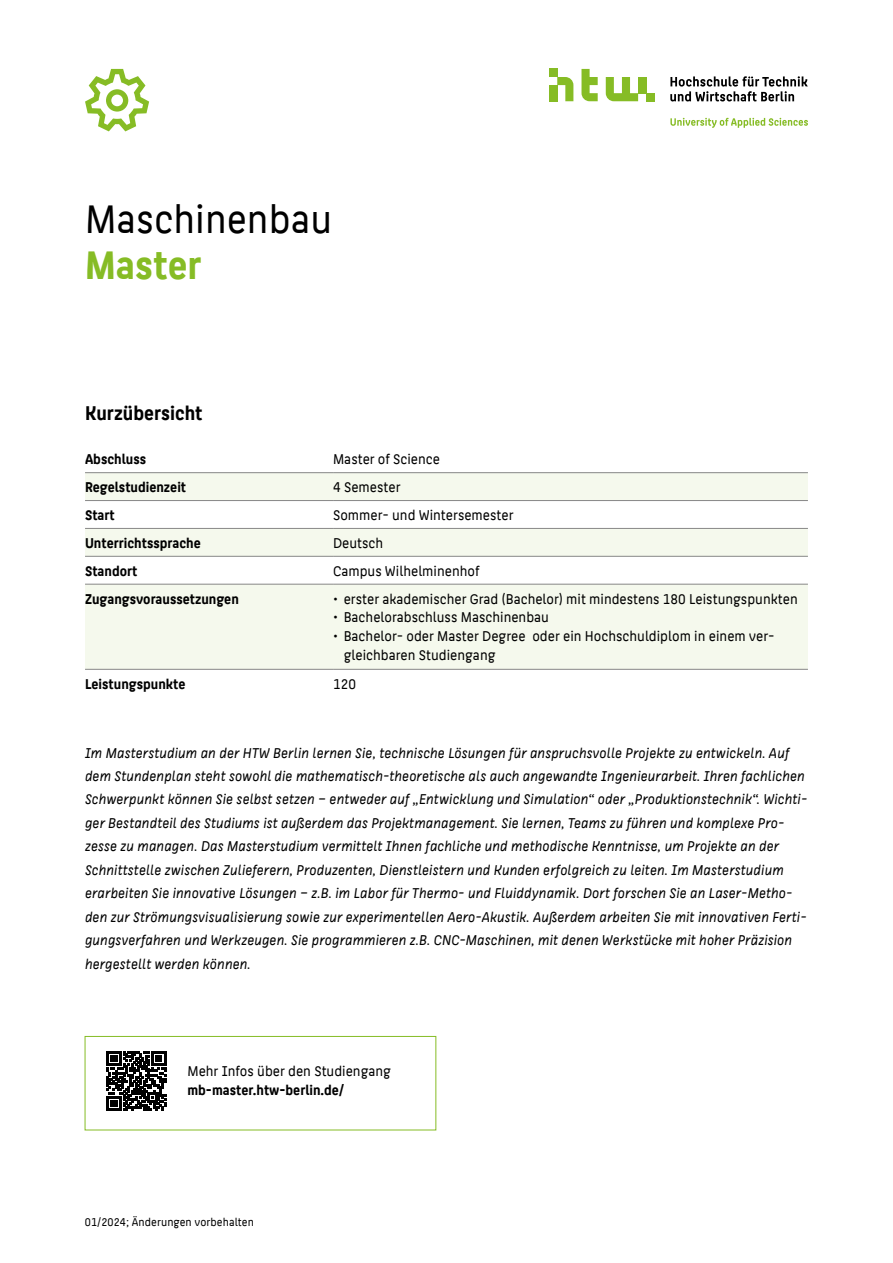
<style>
.page{position:relative;width:893px;height:1263px;background:#fff}
.page>*{position:absolute;margin:0;border:0;box-sizing:border-box;transform-origin:0 0}
.t1{font:42px "HTW Berlin Office";color:#000}
.t2{font:700 42px "HTW Berlin Office";color:#86bc25}
.t3{font:700 21px "HTW Berlin Office";color:#000}
.t4{font:italic 15px/23.4px "HTW Berlin Office";color:#000}
.t5{font:15px/18.8px "HTW Berlin Office";color:#000}
.t6{font:700 15px "HTW Berlin Office";color:#000}
.t7{font:12px "HTW Berlin Office";letter-spacing:.005em;color:#000}
</style>
<div class="page">
<div style="left:85px;top:1036px;width:351px;height:94px;border:1px solid #86bc25"></div>
<svg style="left:85px;top:473px;width:723px;height:196px;fill:#f5f9ed"></svg>
<hr style="left:333px;top:669px;width:475px;height:1px;background:#878787">
<hr style="left:333px;top:472px;width:475px;height:1px;background:#878787">
<hr style="left:333px;top:500px;width:475px;height:1px;background:#878787">
<hr style="left:85px;top:584px;width:248px;height:1px;background:#878787">
<hr style="left:333px;top:584px;width:475px;height:1px;background:#878787">
<hr style="left:85px;top:669px;width:248px;height:1px;background:#878787">
<hr style="left:85px;top:528px;width:248px;height:1px;background:#878787">
<hr style="left:85px;top:556px;width:248px;height:1px;background:#878787">
<hr style="left:85px;top:472px;width:248px;height:1px;background:#878787">
<hr style="left:85px;top:500px;width:248px;height:1px;background:#878787">
<hr style="left:333px;top:528px;width:475px;height:1px;background:#878787">
<hr style="left:333px;top:556px;width:475px;height:1px;background:#878787">
<svg style="left:107px;top:1051px;width:59px;height:60px"></svg>
<svg style="left:670px;top:76px;width:138px;height:25px"></svg>
<svg style="left:670px;top:118px;width:138px;height:10px"></svg>
<div style="left:638px;top:77px;width:8px;height:16px;background:#86bc25"></div>
<div style="left:646px;top:93px;width:8px;height:8px;background:#86bc25"></div>
<svg style="left:581px;top:69px;width:17px;height:32px"></svg>
<svg style="left:606px;top:77px;width:32px;height:24px"></svg>
<div style="left:549px;top:85px;width:8px;height:16px;background:#86bc25"></div>
<div style="left:549px;top:69px;width:8px;height:8px;background:#86bc25"></div>
<svg style="left:557px;top:77px;width:16px;height:24px"></svg>
<svg style="left:85px;top:69px;width:64px;height:62px"></svg>
<h1 class="t1" style="left:85px;top:196px;width:249px">Maschinenbau</h1>
<h1 class="t2" style="left:85px;top:242px;width:118px">Master</h1>
<h2 class="t3" style="left:85px;top:401px;width:119px">Kurzübersicht</h2>
<p class="t6" style="left:85px;top:451px;width:63px">Abschluss</p>
<p class="t5" style="left:333px;top:450px;width:108px">Master of Science</p>
<p class="t6" style="left:85px;top:479px;width:103px">Regelstudienzeit</p>
<p class="t5" style="left:333px;top:478px;width:69px">4 Semester</p>
<p class="t6" style="left:85px;top:507px;width:31px">Start</p>
<p class="t5" style="left:333px;top:506px;width:182px">Sommer- und Wintersemester</p>
<p class="t6" style="left:85px;top:534px;width:117px">Unterrichtssprache</p>
<p class="t5" style="left:333px;top:534px;width:52px">Deutsch</p>
<p class="t6" style="left:85px;top:562px;width:54px">Standort</p>
<p class="t5" style="left:333px;top:561px;width:148px">Campus Wilhelminenhof</p>
<p class="t6" style="left:85px;top:590px;width:155px">Zugangsvoraussetzungen</p>
<p class="t5" style="left:333px;top:589px;width:466px">• erster akademischer Grad (Bachelor) mit mindestens 180 Leistungspunkten</p>
<p class="t5" style="left:333px;top:608px;width:217px">• Bachelorabschluss Maschinenbau</p>
<p class="t5" style="left:344px;top:627px;width:432px;text-indent:-11px">• Bachelor- oder Master Degree oder ein Hochschuldiplom in einem ver&shy;gleichbaren Studiengang</p>
<p class="t6" style="left:85px;top:675px;width:102px">Leistungspunkte</p>
<p class="t5" style="left:333px;top:674px;width:24px">120</p>
<p class="t4" style="left:85px;top:741px;width:724px">Im Masterstudium an der HTW Berlin lernen Sie, technische Lösungen für anspruchsvolle Projekte zu entwickeln. Auf dem Stundenplan steht sowohl die mathematisch-theoretische als auch angewandte Ingenieurarbeit. Ihren fachlichen Schwerpunkt können Sie selbst setzen – entweder auf „Entwicklung und Simulation“ oder „Produktionstechnik“. Wichti&shy;ger Bestandteil des Studiums ist außerdem das Projektmanagement. Sie lernen, Teams zu führen und komplexe Pro&shy;zesse zu managen. Das Masterstudium vermittelt Ihnen fachliche und methodische Kenntnisse, um Projekte an der Schnittstelle zwischen Zulieferern, Produzenten, Dienstleistern und Kunden erfolgreich zu leiten. Im Masterstudium erarbeiten Sie innovative Lösungen – z.B. im Labor für Thermo- und Fluiddynamik. Dort forschen Sie an Laser-Metho&shy;den zur Strömungsvisualisierung sowie zur experimentellen Aero-Akustik. Außerdem arbeiten Sie mit innovativen Ferti&shy;gungsverfahren und Werkzeugen. Sie programmieren z.B. CNC-Maschinen, mit denen Werkstücke mit hoher Präzision hergestellt werden können.</p>
<p class="t5" style="left:187px;top:1062px;width:205px">Mehr Infos über den Studiengang</p>
<p class="t6" style="left:187px;top:1082px;width:159px">mb-master.htw-berlin.de/</p>
<p class="t7" style="left:85px;top:1216px;width:171px">01/2024; Änderungen vorbehalten</p>
</div>
